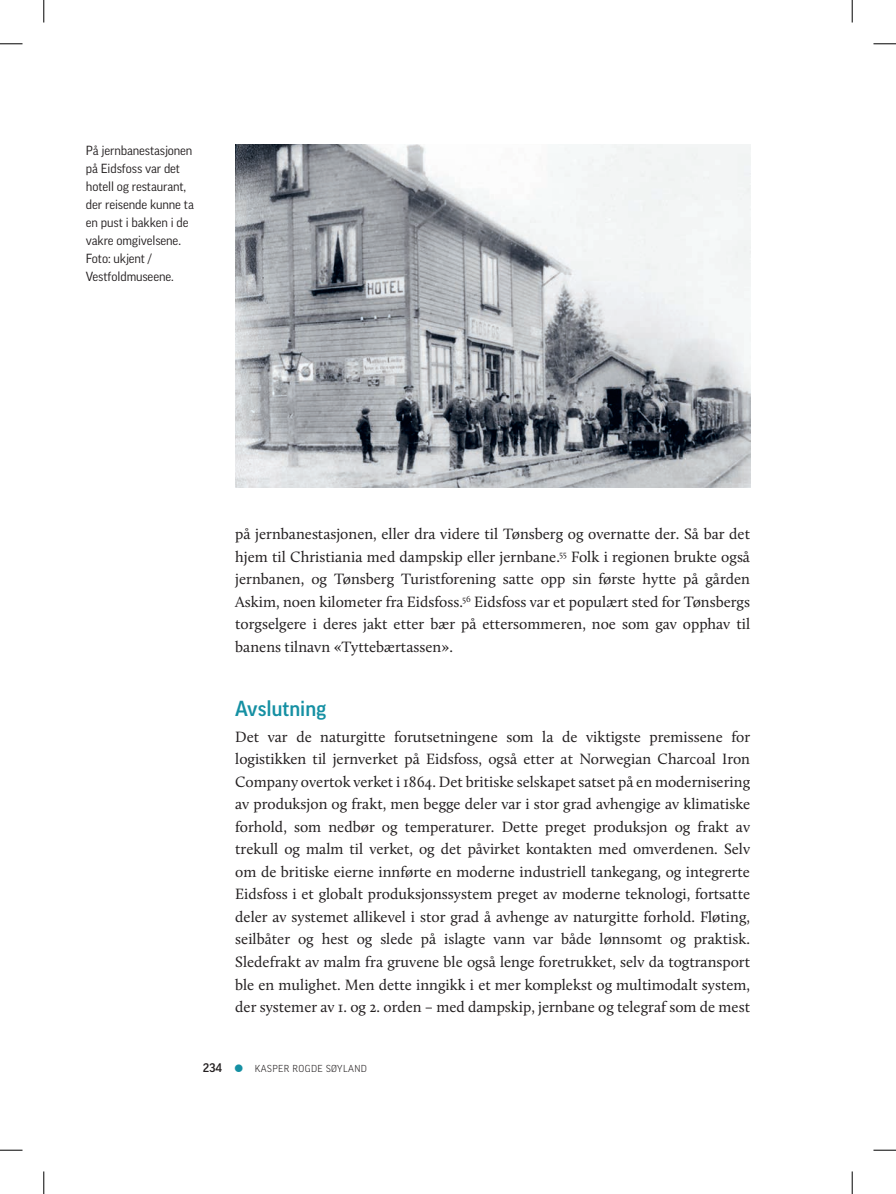
<style>
.page{position:relative;width:896px;height:1194px;background:#fff}
.page>*{position:absolute;margin:0;border:0;box-sizing:border-box;transform-origin:0 0}
.t1{font:500 21px "Good Pro";color:#1590a3}
.t2{font:15.45px/22.5px "Calluna";color:#231f20;text-align:justify}
.t3{font:12.75px/18px "Good Pro";letter-spacing:-.01em;color:#231f20}
.t4{font:500 12px "Good Pro";color:#231f20}
.t5{font:300 9.75px "Good Pro";letter-spacing:.04em;color:#231f20}
</style>
<div class="page">
<img style="left:235px;top:144px;width:515px;height:343px">
<svg style="left:0;top:44px;width:22px;height:1px"></svg>
<svg style="left:873px;top:44px;width:22px;height:1px"></svg>
<svg style="left:0;top:1149px;width:22px;height:1px"></svg>
<svg style="left:873px;top:1149px;width:22px;height:1px"></svg>
<svg style="left:44px;top:0;width:1px;height:22px"></svg>
<svg style="left:44px;top:1171px;width:1px;height:22px"></svg>
<svg style="left:851px;top:0;width:1px;height:22px"></svg>
<svg style="left:851px;top:1171px;width:1px;height:22px"></svg>
<p class="t3" style="left:86px;top:141px;width:109px">På jernbanestasjonen på Eidsfoss var det hotell og restaurant, der reisende kunne ta en pust i bakken i de vakre omgivelsene.<br>Foto: ukjent /<br>Vestfoldmuseene.</p>
<p class="t2" style="left:235px;top:522px;width:516px">på jernbanestasjonen, eller dra videre til Tønsberg og overnatte der. Så bar det hjem til Christiania med dampskip eller jernbane.<sup>55</sup> Folk i regionen brukte også jernbanen, og Tønsberg Turistforening satte opp sin første hytte på gården Askim, noen kilometer fra Eidsfoss.<sup>56</sup> Eidsfoss var et populært sted for Tønsbergs torgselgere i deres jakt etter bær på ettersommeren, noe som gav opphav til banens tilnavn «Tyttebærtassen».</p>
<h1 class="t1" style="left:235px;top:696px;width:93px">Avslutning</h1>
<p class="t2" style="left:235px;top:725px;width:516px">Det var de naturgitte forutsetningene som la de viktigste premissene for logistikken til jernverket på Eidsfoss, også etter at Norwegian Charcoal Iron Company overtok verket i 1864. Det britiske selskapet satset på en modernisering av produksjon og frakt, men begge deler var i stor grad avhengige av klimatiske forhold, som nedbør og temperaturer. Dette preget produksjon og frakt av trekull og malm til verket, og det påvirket kontakten med omverdenen. Selv om de britiske eierne innførte en moderne industriell tankegang, og integrerte Eidsfoss i et globalt produksjonssystem preget av moderne teknologi, fortsatte deler av systemet allikevel i stor grad å avhenge av naturgitte forhold. Fløting, seilbåter og hest og slede på islagte vann var både lønnsomt og praktisk.<br>Sledefrakt av malm fra gruvene ble også lenge foretrukket, selv da togtransport ble en mulighet. Men dette inngikk i et mer komplekst og multimodalt system, der systemer av 1. og 2. orden – med dampskip, jernbane og telegraf som de mest</p>
<p class="t4" style="left:203px;top:1060px;width:21px">234</p>
<p class="t5" style="left:255px;top:1062px;width:114px">KASPER ROGDE SØYLAND</p>
</div>
